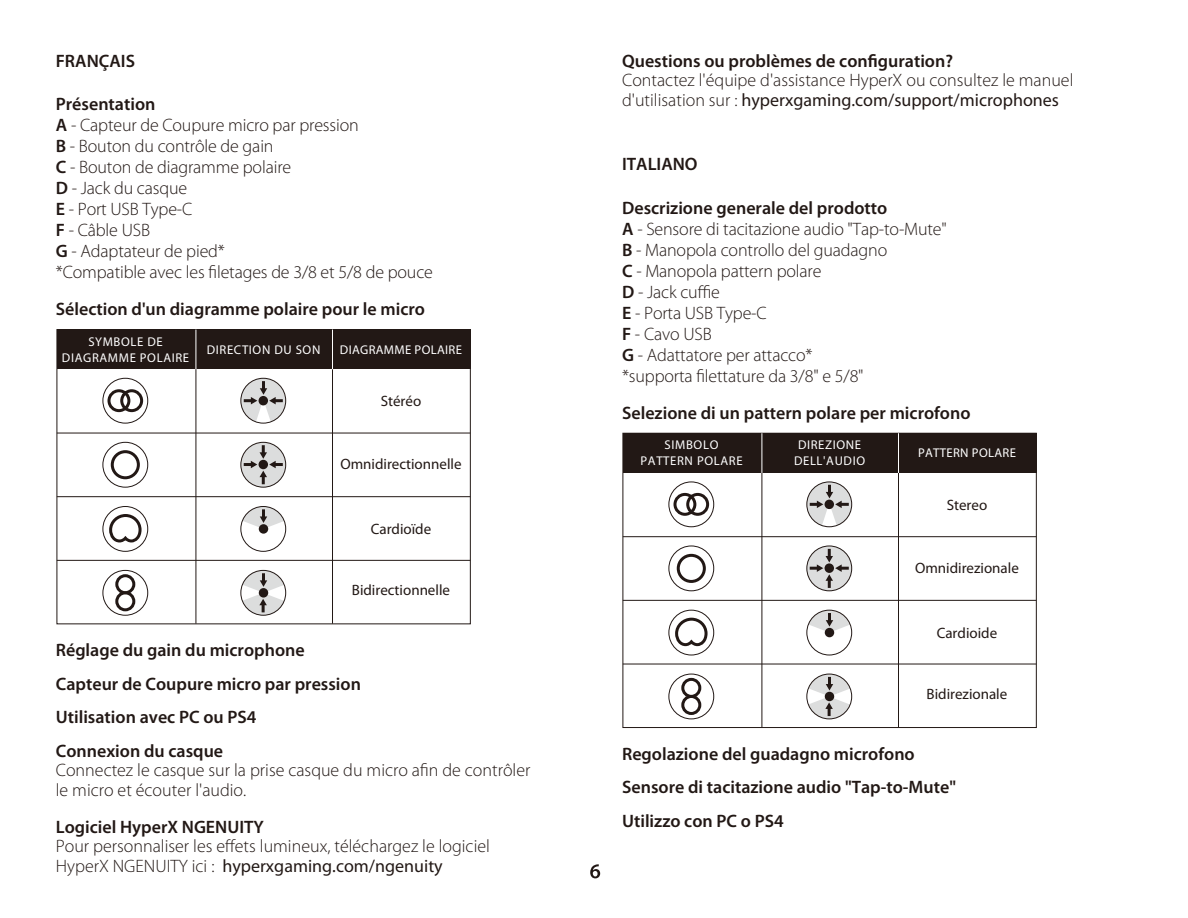
<style>
.page{position:relative;width:1188px;height:918px;background:#fff}
.page>*{position:absolute;margin:0;border:0;box-sizing:border-box;transform-origin:0 0}
.t1{font:300 18px/21px "Myriad Pro";letter-spacing:-.01em;color:#221815}
.t2{font:600 18px/33.6px "Myriad Pro";color:#221815}
.t3{font:15px "Myriad Pro";color:#221815}
.t4{font:12.6px/16.2px "Myriad Pro";letter-spacing:.05em;color:#fff;text-align:center}
.t5{font:12.6px "Myriad Pro";letter-spacing:.025em;color:#fff}
.s1{font-weight:600}
.s2{font-weight:400}
</style>
<div class="page">
<div style="left:103px;top:378px;width:45px;height:46px;border:1px solid #221815;border-radius:50%"></div>
<div style="left:120px;top:389px;width:23px;height:23px;border:3px solid #221815;border-radius:50%"></div>
<div style="left:108px;top:389px;width:22px;height:23px;border:3px solid #221815;border-radius:50%"></div>
<div style="left:103px;top:442px;width:45px;height:46px;border:1px solid #221815;border-radius:50%"></div>
<div style="left:111px;top:450px;width:29px;height:29px;border:3px solid #221815;border-radius:50%"></div>
<svg style="left:241px;top:378px;width:45px;height:44px"></svg>
<div style="left:240px;top:378px;width:46px;height:46px;border:1px solid #221815;border-radius:50%"></div>
<div style="left:259px;top:396px;width:9px;height:9px;background:#221815;border-radius:50%"></div>
<hr style="left:195px;top:360px;width:1px;height:264px;background:#221815">
<hr style="left:332px;top:360px;width:1px;height:264px;background:#221815">
<div style="left:57px;top:330px;width:413px;height:39px;background:#221815"></div>
<hr style="left:195px;top:330px;width:1px;height:39px;background:#fff">
<hr style="left:332px;top:330px;width:1px;height:39px;background:#fff">
<hr style="left:57px;top:433px;width:413px;height:1px;background:#221815">
<hr style="left:57px;top:496px;width:413px;height:1px;background:#221815">
<hr style="left:57px;top:560px;width:413px;height:1px;background:#221815">
<svg style="left:241px;top:442px;width:45px;height:45px"></svg>
<div style="left:240px;top:442px;width:46px;height:46px;border:1px solid #221815;border-radius:50%"></div>
<svg style="left:244px;top:445px;width:39px;height:39px;background:#b9b8b7"></svg>
<div style="left:240px;top:506px;width:46px;height:46px;border:1px solid #221815;border-radius:50%"></div>
<div style="left:259px;top:524px;width:9px;height:10px;background:#221815;border-radius:50%"></div>
<svg style="left:242px;top:506px;width:42px;height:23px"></svg>
<div style="left:240px;top:570px;width:46px;height:46px;border:1px solid #221815;border-radius:50%"></div>
<svg style="left:242px;top:570px;width:42px;height:45px"></svg>
<div style="left:103px;top:506px;width:45px;height:46px;border:1px solid #221815;border-radius:50%"></div>
<svg style="left:108px;top:513px;width:35px;height:31px"></svg>
<div style="left:103px;top:570px;width:45px;height:46px;border:1px solid #221815;border-radius:50%"></div>
<div style="left:115px;top:574px;width:20px;height:20px;border:3px solid #221815;border-radius:50%"></div>
<div style="left:115px;top:591px;width:20px;height:20px;border:3px solid #221815;border-radius:50%"></div>
<div style="left:669px;top:482px;width:45px;height:45px;border:1px solid #221815;border-radius:50%"></div>
<div style="left:686px;top:493px;width:23px;height:23px;border:3px solid #221815;border-radius:50%"></div>
<div style="left:674px;top:493px;width:22px;height:23px;border:3px solid #221815;border-radius:50%"></div>
<div style="left:669px;top:546px;width:45px;height:45px;border:1px solid #221815;border-radius:50%"></div>
<div style="left:677px;top:554px;width:29px;height:29px;border:3px solid #221815;border-radius:50%"></div>
<svg style="left:807px;top:482px;width:45px;height:44px"></svg>
<div style="left:806px;top:482px;width:46px;height:45px;border:1px solid #221815;border-radius:50%"></div>
<div style="left:825px;top:500px;width:9px;height:9px;background:#221815;border-radius:50%"></div>
<hr style="left:761px;top:463px;width:1px;height:264px;background:#221815">
<hr style="left:898px;top:463px;width:1px;height:264px;background:#221815">
<div style="left:623px;top:433px;width:413px;height:40px;background:#221815"></div>
<hr style="left:761px;top:433px;width:1px;height:40px;background:#fff">
<hr style="left:898px;top:433px;width:1px;height:40px;background:#fff">
<hr style="left:623px;top:536px;width:413px;height:1px;background:#221815">
<hr style="left:623px;top:600px;width:413px;height:1px;background:#221815">
<hr style="left:623px;top:664px;width:413px;height:1px;background:#221815">
<svg style="left:807px;top:546px;width:45px;height:45px"></svg>
<div style="left:806px;top:546px;width:46px;height:45px;border:1px solid #221815;border-radius:50%"></div>
<svg style="left:810px;top:549px;width:39px;height:39px;background:#b9b8b7"></svg>
<div style="left:806px;top:610px;width:46px;height:45px;border:1px solid #221815;border-radius:50%"></div>
<div style="left:825px;top:628px;width:9px;height:9px;background:#221815;border-radius:50%"></div>
<svg style="left:808px;top:610px;width:42px;height:23px"></svg>
<div style="left:806px;top:674px;width:46px;height:45px;border:1px solid #221815;border-radius:50%"></div>
<svg style="left:808px;top:674px;width:42px;height:45px"></svg>
<div style="left:669px;top:610px;width:45px;height:45px;border:1px solid #221815;border-radius:50%"></div>
<svg style="left:674px;top:616px;width:35px;height:32px"></svg>
<div style="left:669px;top:674px;width:45px;height:45px;border:1px solid #221815;border-radius:50%"></div>
<div style="left:681px;top:678px;width:20px;height:20px;border:3px solid #221815;border-radius:50%"></div>
<div style="left:681px;top:695px;width:20px;height:20px;border:3px solid #221815;border-radius:50%"></div>
<svg style="left:590px;top:864px;width:10px;height:14px"></svg>
<p class="t2" style="left:56px;top:44px;width:81px">FRANÇAIS</p>
<p class="t1" style="left:56px;top:95px;width:379px"><span class="s1">Présentation<br>A</span> - Capteur de Coupure micro par pression<br><span class="s1">B</span> - Bouton du contrôle de gain<br><span class="s1">C</span> - Bouton de diagramme polaire<br><span class="s1">D</span> - Jack du casque<br><span class="s1">E</span> - Port USB Type-C<br><span class="s1">F</span> - Câble USB<br><span class="s1">G</span> - Adaptateur de pied*<br>*Compatible avec les filetages de 3/8 et 5/8 de pouce</p>
<p class="t2" style="left:56px;top:293px;width:371px">Sélection d'un diagramme polaire pour le micro</p>
<p class="t4" style="left:62px;top:334px;width:129px">SYMBOLE DE<br>DIAGRAMME POLAIRE</p>
<p class="t4" style="left:207px;top:342px;width:115px">DIRECTION DU SON</p>
<p class="t5" style="left:340px;top:343px;width:124px">DIAGRAMME POLAIRE</p>
<p class="t3" style="left:381px;top:394px;width:42px">Stéréo</p>
<p class="t3" style="left:340px;top:457px;width:123px">Omnidirectionnelle</p>
<p class="t3" style="left:371px;top:522px;width:62px">Cardioïde</p>
<p class="t3" style="left:352px;top:583px;width:100px">Bidirectionnelle</p>
<p class="t2" style="left:56px;top:634px;width:307px">Réglage du gain du microphone<br>Capteur de Coupure micro par pression<br>Utilisation avec PC ou PS4<br>Connexion du casque</p>
<p class="t1" style="left:56px;top:762px;width:476px;line-height:19.5px">Connectez le casque sur la prise casque du micro afin de contrôler le micro et écouter l'audio.</p>
<p class="t2" style="left:56px;top:811px;width:210px">Logiciel HyperX NGENUITY</p>
<p class="t1" style="left:56px;top:838px;width:436px;line-height:19.5px">Pour personnaliser les effets lumineux, téléchargez le logiciel<br>HyperX NGENUITY ici : <span class="s2">hyperxgaming.com/ngenuity</span></p>
<p class="t2" style="left:622px;top:44px;width:333px">Questions ou problèmes de configuration?</p>
<p class="t1" style="left:622px;top:72px;width:453px;line-height:19.5px">Contactez l'équipe d'assistance HyperX ou consultez le manuel d'utilisation sur : <span class="s2">hyperxgaming.com/support/microphones</span></p>
<p class="t2" style="left:622px;top:148px;width:77px">ITALIANO</p>
<p class="t1" style="left:622px;top:199px;width:326px"><span class="s1">Descrizione generale del prodotto<br>A</span> - Sensore di tacitazione audio "Tap-to-Mute"<br><span class="s1">B</span> - Manopola controllo del guadagno<br><span class="s1">C</span> - Manopola pattern polare<br><span class="s1">D</span> - Jack cuffie<br><span class="s1">E</span> - Porta USB Type-C<br><span class="s1">F</span> - Cavo USB<br><span class="s1">G</span> - Adattatore per attacco*<br>*supporta filettature da 3/8" e 5/8"</p>
<p class="t2" style="left:622px;top:397px;width:350px">Selezione di un pattern polare per microfono</p>
<p class="t4" style="left:641px;top:437px;width:104px">SIMBOLO<br>PATTERN POLARE</p>
<p class="t5" style="left:918px;top:447px;width:99px">PATTERN POLARE</p>
<p class="t4" style="left:794px;top:437px;width:73px">DIREZIONE<br>DELL'AUDIO</p>
<p class="t3" style="left:947px;top:497px;width:42px">Stereo</p>
<p class="t3" style="left:915px;top:560px;width:105px">Omnidirezionale</p>
<p class="t3" style="left:937px;top:626px;width:62px">Cardioide</p>
<p class="t3" style="left:927px;top:686px;width:82px">Bidirezionale</p>
<p class="t2" style="left:622px;top:737px;width:335px">Regolazione del guadagno microfono<br>Sensore di tacitazione audio "Tap-to-Mute"<br>Utilizzo con PC o PS4</p>
</div>
